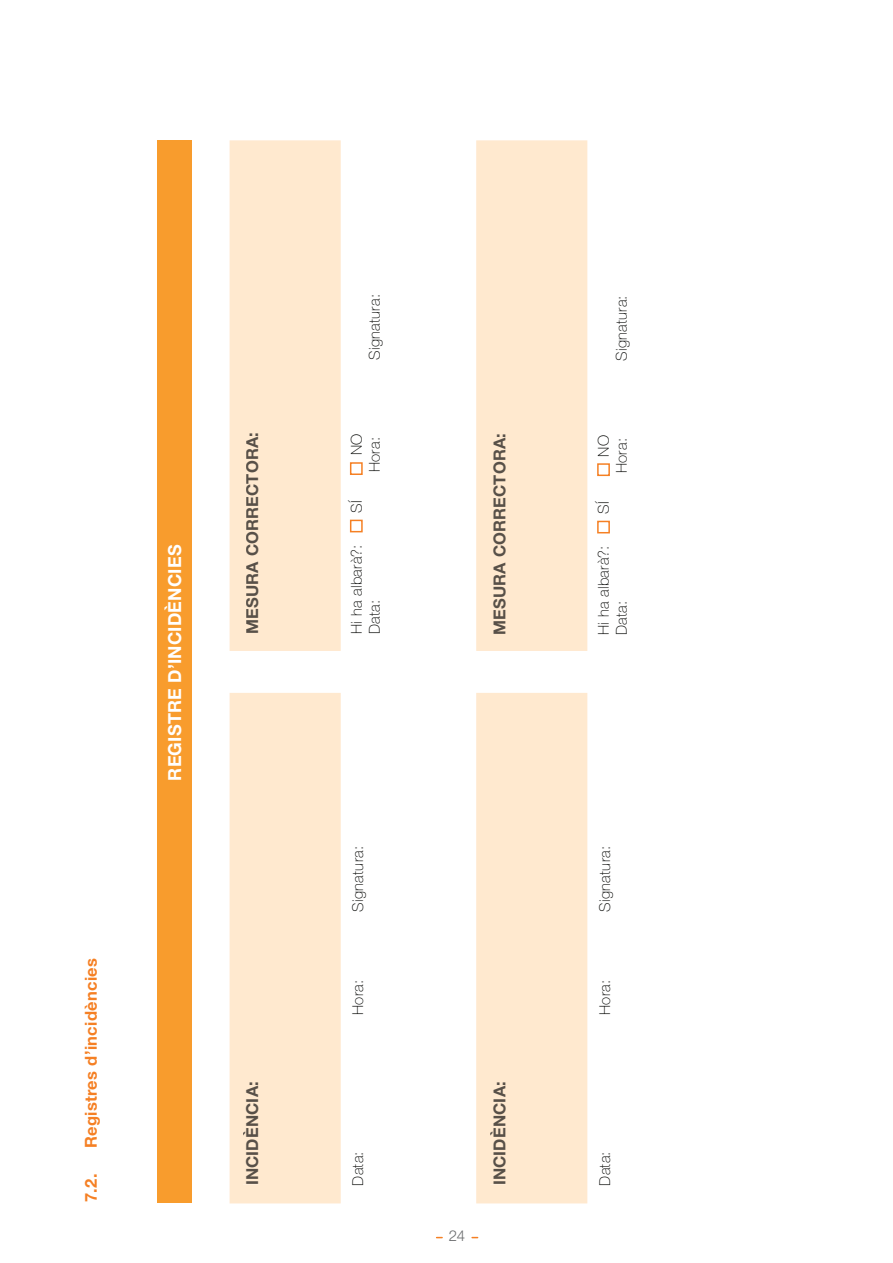
<style>
.page{position:relative;width:893px;height:1263px;background:#fff}
.page>*{position:absolute;margin:0;border:0;box-sizing:border-box;transform-origin:0 0}
.t1{font:700 18px "Helvetica Neue LT Std";letter-spacing:.01em;color:#fff}
.t2{font:700 16.5px "Helvetica Neue LT Std";letter-spacing:.01em;color:#585048}
.t3{font:700 16.5px "Helvetica Neue LT Std";letter-spacing:.02em;color:#f58024}
.t4{font:100 15px "Helvetica Neue LT Std";letter-spacing:.02em;color:#040503}
.t5{font:300 15px "Helvetica Neue LT Std";color:#696b6d}
</style>
<div class="page">
<div style="left:157px;top:140px;width:35px;height:1062px;background:#f89c2d"></div>
<div style="left:350px;top:520px;width:13px;height:12px;border:2px solid #f58024"></div>
<div style="left:350px;top:462px;width:13px;height:13px;border:2px solid #f58024"></div>
<div style="left:597px;top:521px;width:13px;height:12px;border:2px solid #f58024"></div>
<div style="left:597px;top:463px;width:13px;height:13px;border:2px solid #f58024"></div>
<div style="left:230px;top:693px;width:111px;height:510px;background:#ffe9cf"></div>
<div style="left:243px;top:1082px;width:16px;height:102px;background:#ffe9cf"></div>
<div style="left:230px;top:140px;width:111px;height:511px;background:#ffe9cf"></div>
<div style="left:246px;top:433px;width:13px;height:200px;background:#ffe9cf"></div>
<div style="left:476px;top:140px;width:111px;height:511px;background:#ffe9cf"></div>
<div style="left:493px;top:434px;width:13px;height:200px;background:#ffe9cf"></div>
<div style="left:476px;top:693px;width:111px;height:510px;background:#ffe9cf"></div>
<div style="left:490px;top:1082px;width:16px;height:102px;background:#ffe9cf"></div>
<p class="t3" style="left:81px;top:1148px;width:192px;rotate:-90deg">Registres d’incidències</p>
<p class="t3" style="left:81px;top:1202px;width:30px;rotate:-90deg">7.2.</p>
<p class="t1" style="left:164px;top:780px;width:237px;rotate:-90deg">REGISTRE D’INCIDÈNCIES</p>
<p class="t4" style="left:366px;top:360px;width:67px;rotate:-90deg">Signatura:</p>
<p class="t2" style="left:242px;top:634px;width:203px;rotate:-90deg">MESURA CORRECTORA:</p>
<p class="t2" style="left:489px;top:635px;width:203px;rotate:-90deg">MESURA CORRECTORA:</p>
<p class="t4" style="left:348px;top:455px;width:23px;rotate:-90deg">NO</p>
<p class="t4" style="left:366px;top:472px;width:37px;rotate:-90deg">Hora:</p>
<p class="t4" style="left:348px;top:513px;width:14px;rotate:-90deg">SÍ</p>
<p class="t4" style="left:348px;top:634px;width:91px;rotate:-90deg">Hi ha albarà?:</p>
<p class="t4" style="left:366px;top:634px;width:36px;rotate:-90deg">Data:</p>
<p class="t4" style="left:349px;top:911px;width:67px;rotate:-90deg">Signatura:</p>
<p class="t2" style="left:242px;top:1185px;width:105px;rotate:-90deg">INCIDÈNCIA:</p>
<p class="t4" style="left:349px;top:1015px;width:37px;rotate:-90deg">Hora:</p>
<p class="t4" style="left:349px;top:1186px;width:36px;rotate:-90deg">Data:</p>
<p class="t5" style="left:449px;top:1227px;width:18px">24</p>
<p class="t2" style="left:489px;top:1185px;width:105px;rotate:-90deg">INCIDÈNCIA:</p>
<p class="t4" style="left:613px;top:361px;width:67px;rotate:-90deg">Signatura:</p>
<p class="t4" style="left:595px;top:456px;width:23px;rotate:-90deg">NO</p>
<p class="t4" style="left:613px;top:473px;width:37px;rotate:-90deg">Hora:</p>
<p class="t4" style="left:595px;top:514px;width:14px;rotate:-90deg">SÍ</p>
<p class="t4" style="left:595px;top:635px;width:91px;rotate:-90deg">Hi ha albarà?:</p>
<p class="t4" style="left:613px;top:635px;width:36px;rotate:-90deg">Data:</p>
<p class="t4" style="left:596px;top:911px;width:67px;rotate:-90deg">Signatura:</p>
<p class="t4" style="left:596px;top:1015px;width:37px;rotate:-90deg">Hora:</p>
<p class="t4" style="left:596px;top:1186px;width:36px;rotate:-90deg">Data:</p>
</div>
